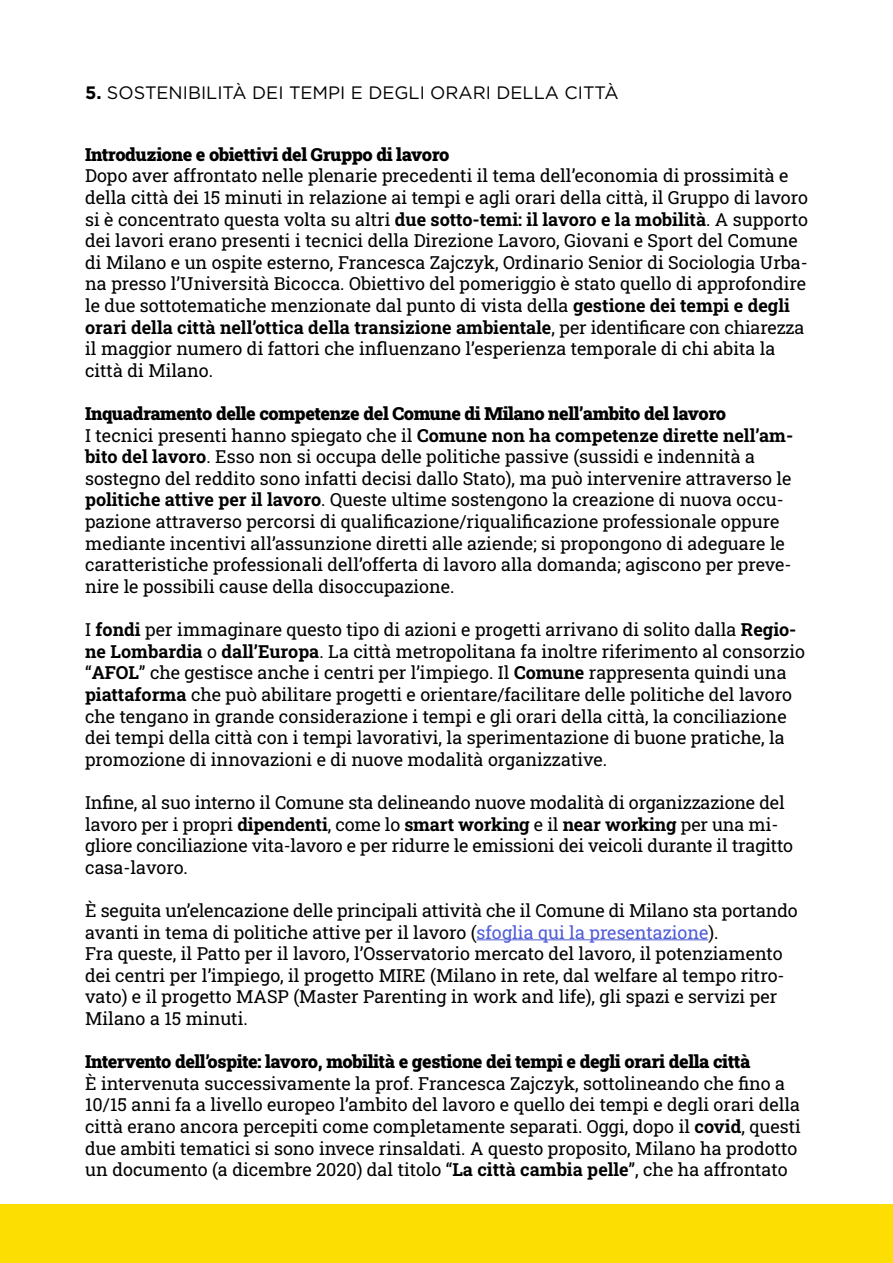
<style>
.page{position:relative;width:893px;height:1263px;background:#fff}
.page>*{position:absolute;margin:0;border:0;box-sizing:border-box;transform-origin:0 0}
.t1{font:18px/21.6px "Roboto Slab";color:#000}
.t2{font:900 18px "Roboto Slab";letter-spacing:-.02em;color:#000}
.t3{font:18px "Gotham";color:#000}
.s1{font-weight:700}
.s2{font-weight:900}
.s3{color:#4f5cd6}
</style>
<div class="page">
<div style="left:0;top:1204px;width:893px;height:59px;background:#fcde03"></div>
<hr style="left:477px;top:939px;width:231px;height:1px;background:#4f5cd6">
<p class="t3" style="left:85px;top:82px;width:535px"><span class="s1">5.</span> SOSTENIBILITÀ DEI TEMPI E DEGLI ORARI DELLA CITTÀ</p>
<p class="t2" style="left:85px;top:142px;width:366px">Introduzione e obiettivi del Gruppo di lavoro</p>
<p class="t1" style="left:85px;top:165px;width:724px">Dopo aver affrontato nelle plenarie precedenti il tema dell’economia di prossimità e della città dei 15 minuti in relazione ai tempi e agli orari della città, il Gruppo di lavoro si è concentrato questa volta su altri <span class="s1">due sotto-temi: il lavoro e la mobilità</span>. A supporto dei lavori erano presenti i tecnici della Direzione Lavoro, Giovani e Sport del Comune di Milano e un ospite esterno, Francesca Zajczyk, Ordinario Senior di Sociologia Urba&shy;na presso l’Università Bicocca. Obiettivo del pomeriggio è stato quello di approfondire le due sottotematiche menzionate dal punto di vista della <span class="s1">gestione dei tempi e degli orari della città nell’ottica della transizione ambientale</span>, per identificare con chiarezza il maggior numero di fattori che influenzano l’esperienza temporale di chi abita la città di Milano.</p>
<p class="t1" style="left:85px;top:402px;width:710px"><span class="s2">Inquadramento delle competenze del Comune di Milano nell’ambito del lavoro<br></span>I tecnici presenti hanno spiegato che il <span class="s1">Comune non ha competenze dirette nell’am&shy;bito del lavoro</span>. Esso non si occupa delle politiche passive (sussidi e indennità a sostegno del reddito sono infatti decisi dallo Stato), ma può intervenire attraverso le <span class="s1">politiche attive per il lavoro</span>. Queste ultime sostengono la creazione di nuova occu&shy;pazione attraverso percorsi di qualificazione/riqualificazione professionale oppure mediante incentivi all’assunzione diretti alle aziende; si propongono di adeguare le caratteristiche professionali dell’offerta di lavoro alla domanda; agiscono per preve&shy;nire le possibili cause della disoccupazione.</p>
<p class="t1" style="left:85px;top:618px;width:721px">I <span class="s1">fondi</span> per immaginare questo tipo di azioni e progetti arrivano di solito dalla <span class="s1">Regio&shy;ne Lombardia</span> o <span class="s1">dall’Europa</span>. La città metropolitana fa inoltre riferimento al consorzio “<span class="s1">AFOL</span>” che gestisce anche i centri per l’impiego. Il <span class="s1">Comune</span> rappresenta quindi una <span class="s1">piattaforma</span> che può abilitare progetti e orientare/facilitare delle politiche del lavoro che tengano in grande considerazione i tempi e gli orari della città, la conciliazione dei tempi della città con i tempi lavorativi, la sperimentazione di buone pratiche, la promozione di innovazioni e di nuove modalità organizzative.</p>
<p class="t1" style="left:85px;top:791px;width:709px">Infine, al suo interno il Comune sta delineando nuove modalità di organizzazione del lavoro per i propri <span class="s1">dipendenti</span>, come lo <span class="s1">smart working</span> e il <span class="s1">near working</span> per una mi&shy;gliore conciliazione vita-lavoro e per ridurre le emissioni dei veicoli durante il tragitto casa-lavoro.</p>
<p class="t1" style="left:85px;top:899px;width:714px">È seguita un’elencazione delle principali attività che il Comune di Milano sta portando avanti in tema di politiche attive per il lavoro (<span class="s3">sfoglia qui la presentazione</span>).<br>Fra queste, il Patto per il lavoro, l’Osservatorio mercato del lavoro, il potenziamento dei centri per l’impiego, il progetto MIRE (Milano in rete, dal welfare al tempo ritro&shy;vato) e il progetto MASP (Master Parenting in work and life), gli spazi e servizi per Milano a 15 minuti.</p>
<p class="t2" style="left:85px;top:1049px;width:667px">Intervento dell’ospite: lavoro, mobilità e gestione dei tempi e degli orari della città</p>
<p class="t1" style="left:85px;top:1072px;width:717px">È intervenuta successivamente la prof. Francesca Zajczyk, sottolineando che fino a 10/15 anni fa a livello europeo l’ambito del lavoro e quello dei tempi e degli orari della città erano ancora percepiti come completamente separati. Oggi, dopo il <span class="s1">covid</span>, questi due ambiti tematici si sono invece rinsaldati. A questo proposito, Milano ha prodotto un documento (a dicembre 2020) dal titolo “<span class="s1">La città cambia pelle</span>”, che ha affrontato</p>
</div>
